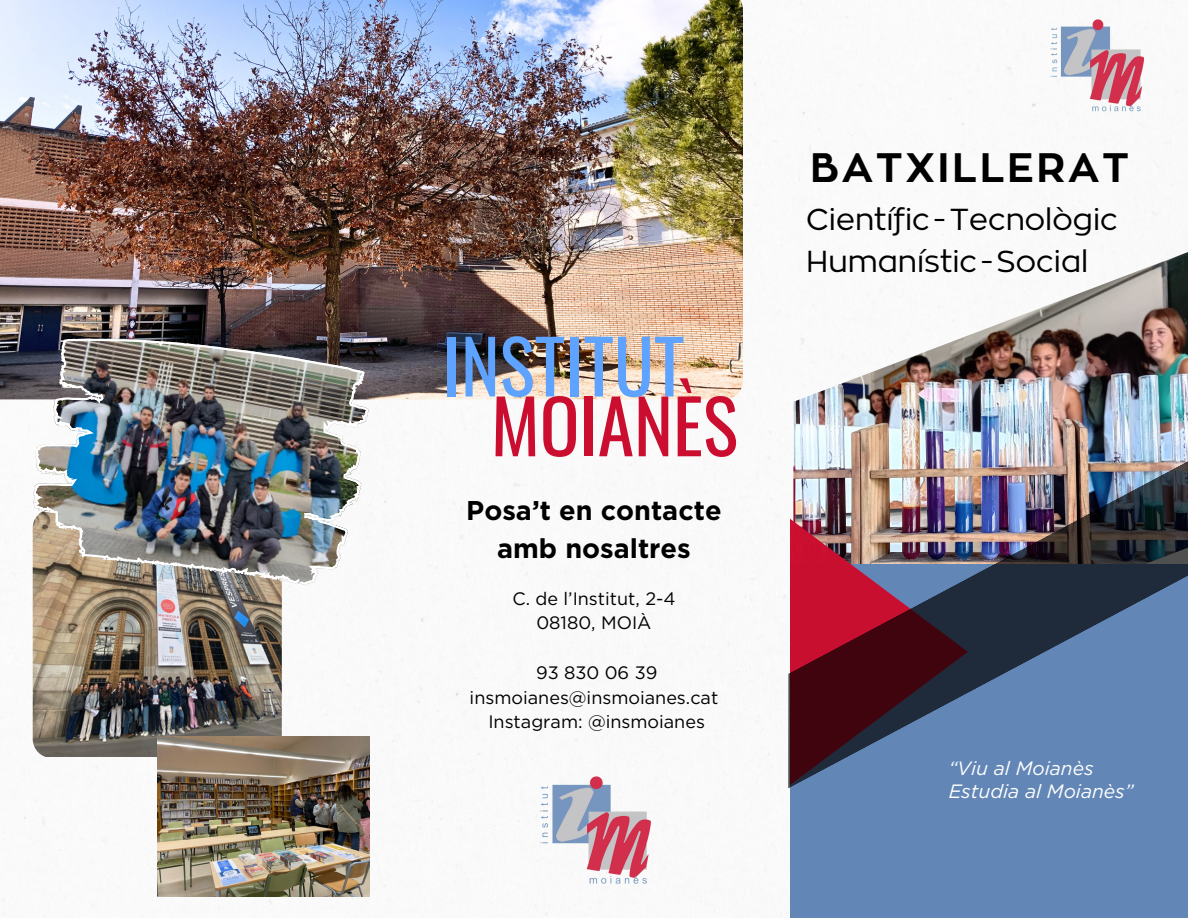
<style>
.page{position:relative;width:1188px;height:918px;background:#fff}
.page>*{position:absolute;margin:0;border:0;box-sizing:border-box;transform-origin:0 0}
.t1{font:73.8px "Oswald";color:#5ea3ff}
.t2{font:73.8px "Oswald";color:#cb0e2f}
.t3{font:40.8px "RTL Corporative Bold";letter-spacing:.065em;color:#000}
.t4{font:30.15px/42.2px "RTL Corporative Regular";color:#000}
.t5{font:700 27.15px/37.8px "Gotham";color:#000;text-align:center}
.t6{font:italic 19.2px "Gotham";color:#fff}
.t7{font:18px "Gotham";color:#000}
</style>
<div class="page">
<img style="left:0;top:0;width:1178px;height:918px">
<img style="left:793px;top:250px;width:395px;height:209px">
<div style="left:790px;top:564px;width:398px;height:354px;background:#6286b6"></div>
<img style="left:1048px;top:20px;width:96px;height:94px">
<img style="left:537px;top:776px;width:114px;height:112px">
<img style="left:33px;top:509px;width:249px;height:248px">
<img style="left:0;top:0;width:742px;height:399px">
<img style="left:326px;top:384px;width:43px;height:107px">
<img style="left:157px;top:737px;width:213px;height:160px">
<img style="left:788px;top:459px;width:400px;height:330px">
<p class="t1" style="left:443px;top:308px;width:243px">INSTITUT</p>
<p class="t2" style="left:491px;top:368px;width:248px">MOIANÈS</p>
<p class="t5" style="left:466px;top:491px;width:257px">Posa’t en contacte amb nosaltres</p>
<p class="t7" style="left:512px;top:587px;width:165px">C. de l’Institut, 2-4</p>
<h1 class="t7" style="left:536px;top:612px;width:117px">08180, MOIÀ</h1>
<h1 class="t7" style="left:536px;top:662px;width:123px">93 830 06 39</h1>
<h4 class="t7" style="left:470px;top:686px;width:250px">insmoianes@insmoianes.cat</h4>
<p class="t7" style="left:488px;top:711px;width:218px">Instagram: @insmoianes</p>
<p class="t3" style="left:810px;top:140px;width:320px">BATXILLERAT</p>
<p class="t4" style="left:806px;top:196px;width:313px">Científic-Tecnològic<br>Humanístic-Social</p>
<p class="t6" style="left:949px;top:757px;width:146px">“Viu al Moianès</p>
<p class="t6" style="left:949px;top:780px;width:186px">Estudia al Moianès”</p>
</div>
